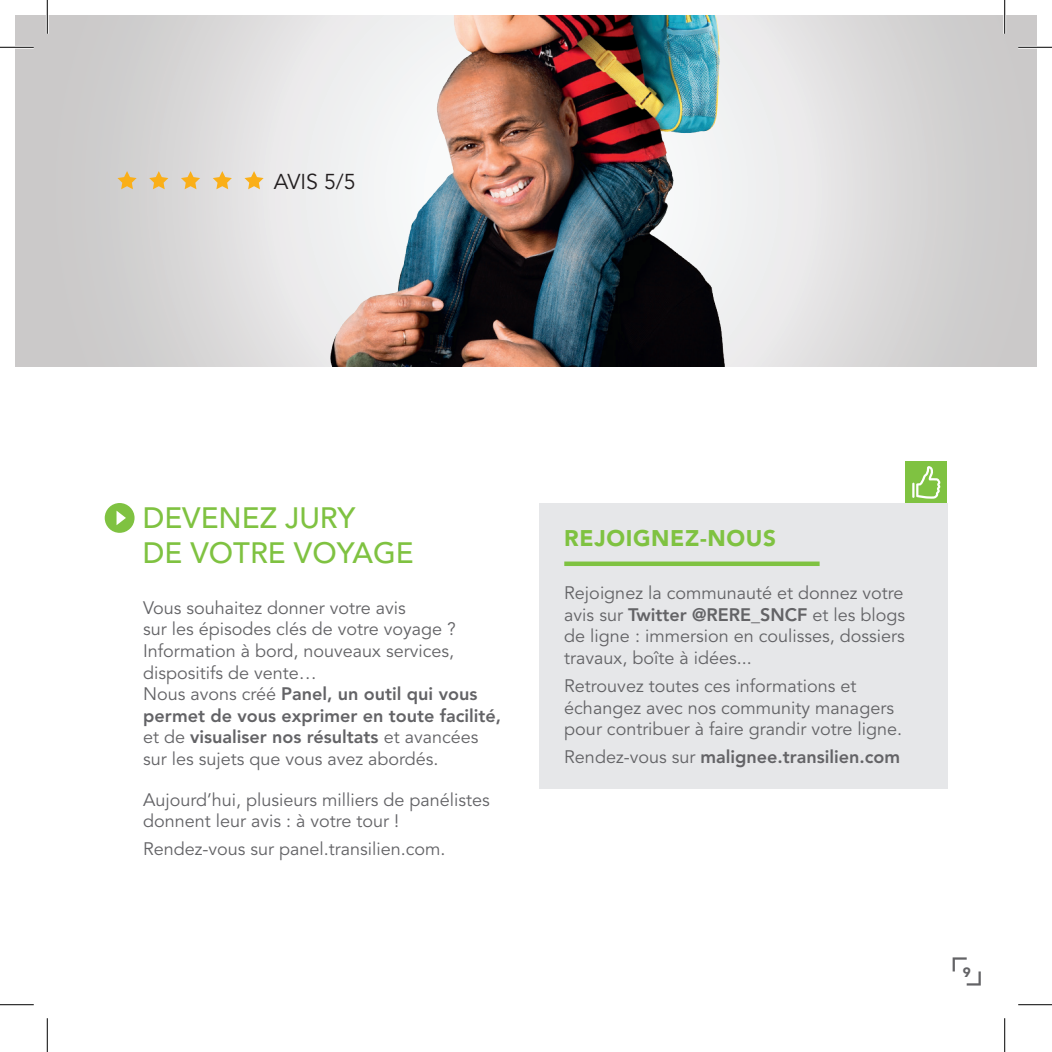
<style>
.page{position:relative;width:1052px;height:1052px;background:#fff}
.page>*{position:absolute;margin:0;border:0;box-sizing:border-box;transform-origin:0 0}
.t1{font:500 29.25px/35.1px "Avenir LT Std";color:#7fc241}
.t2{font:900 22.5px "Avenir LT Std";letter-spacing:.03em;color:#7fc241}
.t3{font:21.38px "Avenir LT Std";color:#231f20}
.t4{font:18px/21.6px "Avenir LT Std";color:#636366}
.t5{font:800 18px "Avenir LT Std";color:#636366}
.t6{font:900 13.5px "Avenir LT Std";color:#636366}
.s1{font-weight:800}
.s2{font-weight:400}
</style>
<div class="page">
<svg style="left:15px;top:15px;width:1021px;height:351px;background:#d6d5d6"></svg>
<img style="left:301px;top:15px;width:481px;height:351px">
<svg style="left:117px;top:171px;width:20px;height:18px"></svg>
<svg style="left:149px;top:171px;width:19px;height:18px"></svg>
<svg style="left:181px;top:171px;width:19px;height:18px"></svg>
<svg style="left:213px;top:171px;width:19px;height:18px"></svg>
<svg style="left:244px;top:171px;width:19px;height:18px"></svg>
<div style="left:105px;top:503px;width:29px;height:29px;background:#7fc241;border-radius:50%"></div>
<svg style="left:116px;top:510px;width:10px;height:15px"></svg>
<div style="left:538px;top:503px;width:409px;height:285px;background:#e6e7e9"></div>
<div style="left:564px;top:561px;width:255px;height:5px;background:#7fc241"></div>
<div style="left:905px;top:462px;width:42px;height:41px;background:#7fc241"></div>
<svg style="left:912px;top:466px;width:28px;height:32px"></svg>
<svg style="left:952px;top:957px;width:28px;height:28px"></svg>
<hr style="left:0;top:46px;width:34px;height:3px;background:#fff">
<hr style="left:1017px;top:46px;width:34px;height:3px;background:#fff">
<hr style="left:46px;top:0;width:3px;height:34px;background:#fff">
<hr style="left:1003px;top:0;width:2px;height:34px;background:#fff">
<hr style="left:0;top:47px;width:34px;height:1px;background:#000">
<hr style="left:1017px;top:47px;width:34px;height:1px;background:#000">
<hr style="left:0;top:1004px;width:34px;height:1px;background:#000">
<hr style="left:1017px;top:1004px;width:34px;height:1px;background:#000">
<hr style="left:47px;top:0;width:1px;height:34px;background:#000">
<hr style="left:47px;top:1017px;width:1px;height:34px;background:#000">
<hr style="left:1004px;top:0;width:1px;height:34px;background:#000">
<hr style="left:1004px;top:1017px;width:1px;height:34px;background:#000">
<p class="t3" style="left:274px;top:169px;width:83px">AVIS 5/5</p>
<h1 class="t1" style="left:143px;top:501px;width:272px">DEVENEZ JURY<br>DE VOTRE VOYAGE</h1>
<p class="t4" style="left:143px;top:597px;width:359px">Vous souhaitez donner votre avis<br>sur les épisodes clés de votre voyage ?<br>Information à bord, nouveaux services, dispositifs de vente…<br>Nous avons créé <span class="s1">Panel, un outil qui vous permet de vous exprimer en toute facilité, </span>et de <span class="s1">visualiser nos résultats</span> et avancées sur les sujets que vous avez abordés.</p>
<p class="t4" style="left:143px;top:789px;width:348px">Aujourd’hui, plusieurs milliers de panélistes donnent leur avis : à votre tour !</p>
<p class="t4" style="left:143px;top:838px;width:304px">Rendez-vous sur panel.transilien.com.</p>
<p class="t2" style="left:564px;top:524px;width:213px">REJOIGNEZ-NOUS</p>
<p class="t4" style="left:564px;top:582px;width:342px;text-align:justify">Rejoignez la communauté et donnez votre avis sur <span class="s1">Twitter @RERE_SNCF</span> et les blogs de ligne : immersion en coulisses, dossiers travaux, boîte à idées...</p>
<p class="t4" style="left:564px;top:675px;width:339px">Retrouvez toutes ces informations et échangez avec nos community managers pour contribuer à faire grandir votre ligne.</p>
<p class="t5" style="left:564px;top:746px;width:337px"><span class="s2">Rendez-vous sur</span> malignee.transilien.com</p>
<p class="t6" style="left:962px;top:963px;width:9px">9</p>
</div>
